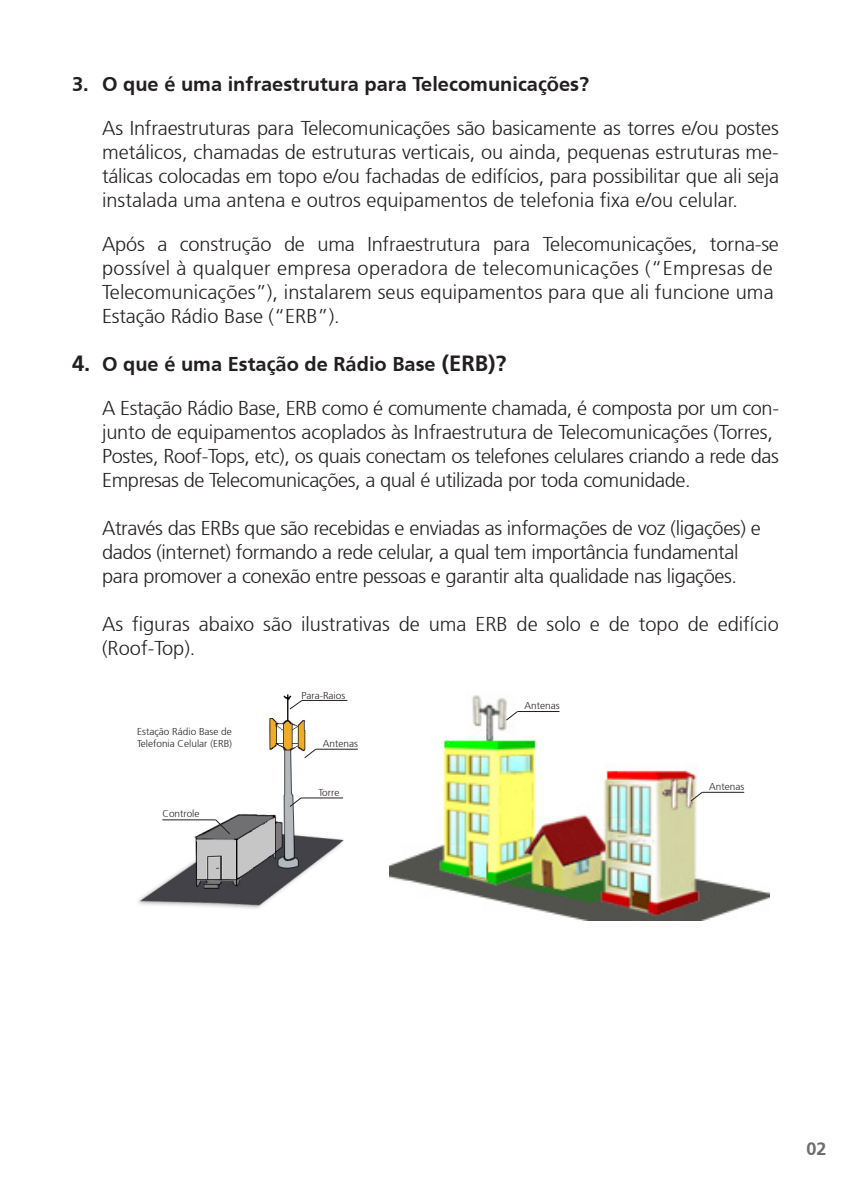
<style>
.page{position:relative;width:851px;height:1191px;background:#fff}
.page>*{position:absolute;margin:0;border:0;box-sizing:border-box;transform-origin:0 0}
.t1{font:300 20px/24px "Frutiger 45";letter-spacing:-.01em;color:#231f20}
.t2{font:700 20px "Frutiger 65";color:#231f20}
.t3{font:700 18px "Frutiger 65";color:#6c6d70}
.t4{font:300 10px/12px "Frutiger 45";color:#231f20}
.s1{font-size:22px}
</style>
<div class="page">
<img style="left:138px;top:694px;width:215px;height:215px">
<img style="left:389px;top:695px;width:380px;height:225px">
<hr style="left:162px;top:819px;width:54px;height:1px;background:#231f20">
<svg style="left:215px;top:819px;width:15px;height:15px"></svg>
<hr style="left:301px;top:797px;width:42px;height:1px;background:#231f20">
<svg style="left:289px;top:797px;width:13px;height:10px"></svg>
<hr style="left:316px;top:749px;width:42px;height:1px;background:#231f20">
<svg style="left:304px;top:748px;width:12px;height:10px"></svg>
<hr style="left:302px;top:700px;width:45px;height:1px;background:#231f20">
<svg style="left:289px;top:699px;width:13px;height:10px"></svg>
<hr style="left:517px;top:711px;width:42px;height:1px;background:#231f20">
<svg style="left:505px;top:711px;width:13px;height:10px"></svg>
<hr style="left:702px;top:792px;width:42px;height:1px;background:#231f20">
<svg style="left:690px;top:791px;width:12px;height:10px"></svg>
<p class="t2" style="left:72px;top:72px;width:518px">3. O que é uma infraestrutura para Telecomunicações?</p>
<p class="t1" style="left:102px;top:116px;width:678px;text-align:justify">As Infraestruturas para Telecomunicações são basicamente as torres e/ou postes metálicos, chamadas de estruturas verticais, ou ainda, pequenas estruturas me&shy;tálicas colocadas em topo e/ou fachadas de edifícios, para possibilitar que ali seja instalada uma antena e outros equipamentos de telefonia fixa e/ou celular.</p>
<p class="t1" style="left:102px;top:232px;width:678px">Após a construção de uma Infraestrutura para Telecomunicações, torna-se possível à qualquer empresa operadora de telecomunicações (“Empresas de Telecomunicações”), instalarem seus equipamentos para que ali funcione uma Estação Rádio Base (“ERB”).</p>
<p class="t2" style="left:72px;top:352px;width:436px"><span class="s1">4.</span> O que é uma Estação de Rádio Base <span class="s1">(ERB)?</span></p>
<p class="t1" style="left:102px;top:396px;width:678px">A Estação Rádio Base, ERB como é comumente chamada, é composta por um con&shy;junto de equipamentos acoplados às Infraestrutura de Telecomunicações (Torres, Postes, Roof-Tops, etc), os quais conectam os telefones celulares criando a rede das Empresas de Telecomunicações, a qual é utilizada por toda comunidade.</p>
<p class="t1" style="left:102px;top:516px;width:660px">Através das ERBs que são recebidas e enviadas as informações de voz (ligações) e dados (internet) formando a rede celular, a qual tem importância fundamental para promover a conexão entre pessoas e garantir alta qualidade nas ligações.</p>
<p class="t1" style="left:102px;top:612px;width:678px">As figuras abaixo são ilustrativas de uma ERB de solo e de topo de edifício (Roof-Top).</p>
<p class="t4" style="left:137px;top:726px;width:97px">Estação Rádio Base de<br>Telefonia Celular (ERB)</p>
<p class="t4" style="left:162px;top:808px;width:39px">Controle</p>
<p class="t4" style="left:301px;top:689px;width:45px">Para-Raios</p>
<p class="t4" style="left:323px;top:737px;width:37px">Antenas</p>
<p class="t4" style="left:318px;top:786px;width:22px">Torre</p>
<p class="t4" style="left:524px;top:700px;width:37px">Antenas</p>
<p class="t4" style="left:709px;top:781px;width:37px">Antenas</p>
<p class="t3" style="left:806px;top:1138px;width:22px">02</p>
</div>
